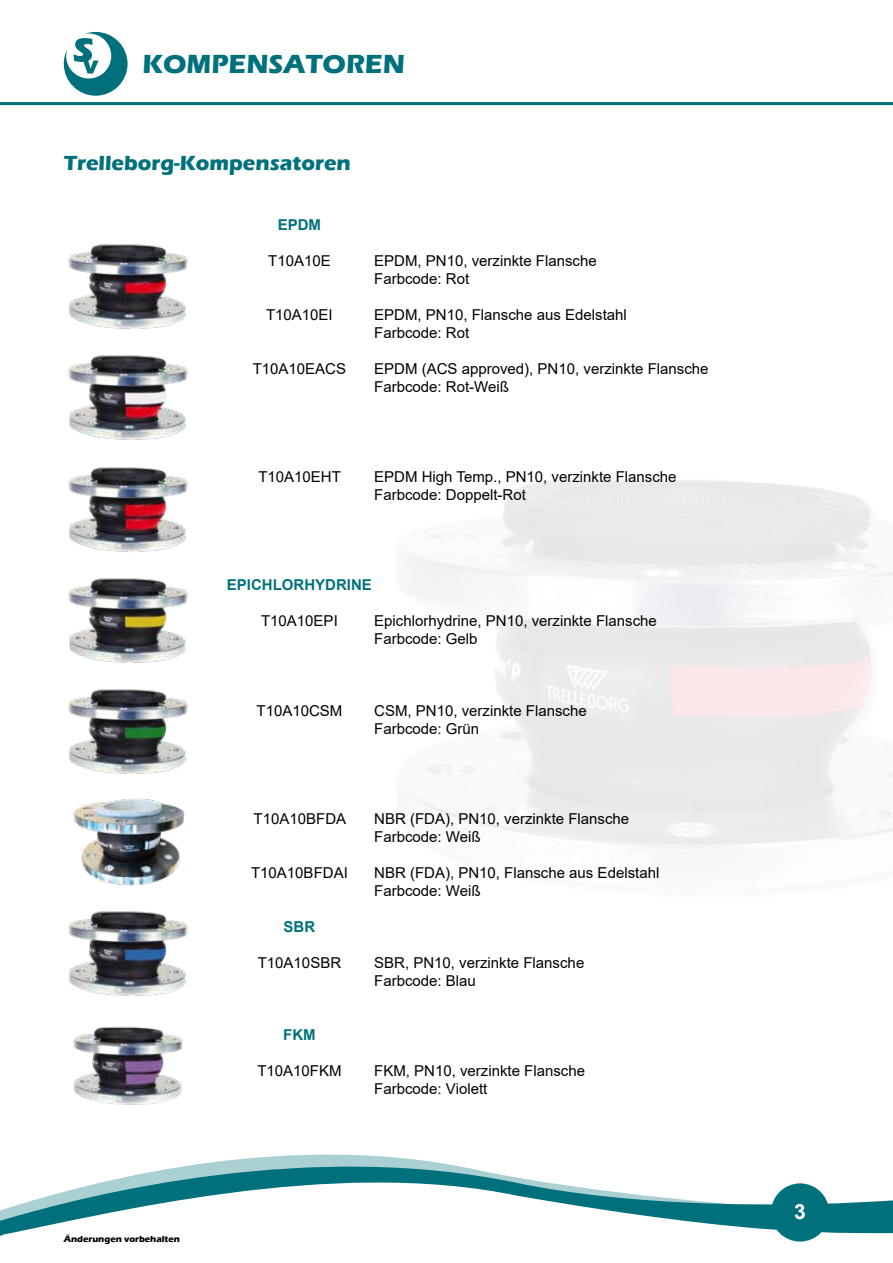
<style>
.page{position:relative;width:893px;height:1263px;background:#fff}
.page>*{position:absolute;margin:0;border:0;box-sizing:border-box;transform-origin:0 0}
.t1{font:700 27px "Eras ITC";color:#00717c}
.t2{font:700 21px "Eras ITC";color:#00717c}
.t3{font:700 21px "Arial";color:#fff}
.t4{font:15px/18px "Arial";color:#000}
.t5{font:700 15px "Arial";color:#00717c}
.t6{font:700 9px "Eras ITC";color:#000}
</style>
<div class="page">
<svg style="left:64px;top:32px;width:64px;height:64px"></svg>
<hr style="left:0;top:102px;width:893px;height:3px;background:#00717c">
<svg style="left:0;top:1154px;width:893px;height:77px"></svg>
<div style="left:771px;top:1183px;width:58px;height:58px;background:#00717c;border-radius:50%"></div>
<img style="left:68px;top:244px;width:120px;height:85px">
<img style="left:68px;top:467px;width:120px;height:85px">
<img style="left:68px;top:355px;width:120px;height:85px">
<img style="left:68px;top:578px;width:120px;height:85px">
<img style="left:68px;top:689px;width:120px;height:85px">
<img style="left:73px;top:798px;width:112px;height:88px">
<img style="left:68px;top:911px;width:120px;height:85px">
<img style="left:73px;top:1026px;width:110px;height:79px">
<h1 class="t1" style="left:142px;top:49px;width:264px">KOMPENSATOREN</h1>
<h2 class="t2" style="left:64px;top:151px;width:289px">Trelleborg-Kompensatoren</h2>
<p class="t5" style="left:278px;top:214px;width:45px">EPDM</p>
<p class="t4" style="left:268px;top:252px;width:64px">T10A10E</p>
<p class="t4" style="left:266px;top:306px;width:68px">T10A10EI</p>
<p class="t4" style="left:253px;top:360px;width:95px">T10A10EACS</p>
<p class="t4" style="left:374px;top:252px;width:224px">EPDM, PN10, verzinkte Flansche<br>Farbcode: Rot</p>
<p class="t4" style="left:374px;top:306px;width:254px">EPDM, PN10, Flansche aus Edelstahl<br>Farbcode: Rot</p>
<p class="t4" style="left:374px;top:360px;width:336px">EPDM (ACS approved), PN10, verzinkte Flansche<br>Farbcode: Rot-Weiß</p>
<p class="t4" style="left:258px;top:468px;width:84px">T10A10EHT</p>
<p class="t4" style="left:374px;top:468px;width:304px">EPDM High Temp., PN10, verzinkte Flansche<br>Farbcode: Doppelt-Rot</p>
<p class="t5" style="left:227px;top:574px;width:147px">EPICHLORHYDRINE</p>
<p class="t4" style="left:261px;top:612px;width:78px">T10A10EPI</p>
<p class="t4" style="left:374px;top:612px;width:284px">Epichlorhydrine, PN10, verzinkte Flansche<br>Farbcode: Gelb</p>
<p class="t6" style="left:64px;top:1234px;width:118px">Änderungen vorbehalten</p>
<p class="t4" style="left:257px;top:702px;width:87px">T10A10CSM</p>
<p class="t4" style="left:374px;top:702px;width:214px">CSM, PN10, verzinkte Flansche<br>Farbcode: Grün</p>
<p class="t4" style="left:254px;top:810px;width:94px">T10A10BFDA</p>
<p class="t4" style="left:251px;top:864px;width:98px">T10A10BFDAI</p>
<p class="t5" style="left:284px;top:916px;width:33px">SBR</p>
<p class="t4" style="left:258px;top:954px;width:85px">T10A10SBR</p>
<p class="t5" style="left:283px;top:1024px;width:34px">FKM</p>
<p class="t4" style="left:257px;top:1062px;width:86px">T10A10FKM</p>
<p class="t4" style="left:374px;top:810px;width:257px">NBR (FDA), PN10, verzinkte Flansche<br>Farbcode: Weiß</p>
<p class="t4" style="left:374px;top:864px;width:287px">NBR (FDA), PN10, Flansche aus Edelstahl<br>Farbcode: Weiß</p>
<p class="t4" style="left:374px;top:954px;width:212px">SBR, PN10, verzinkte Flansche<br>Farbcode: Blau</p>
<p class="t4" style="left:374px;top:1062px;width:212px">FKM, PN10, verzinkte Flansche<br>Farbcode: Violett</p>
<h2 class="t3" style="left:794px;top:1197px;width:13px">3</h2>
</div>
